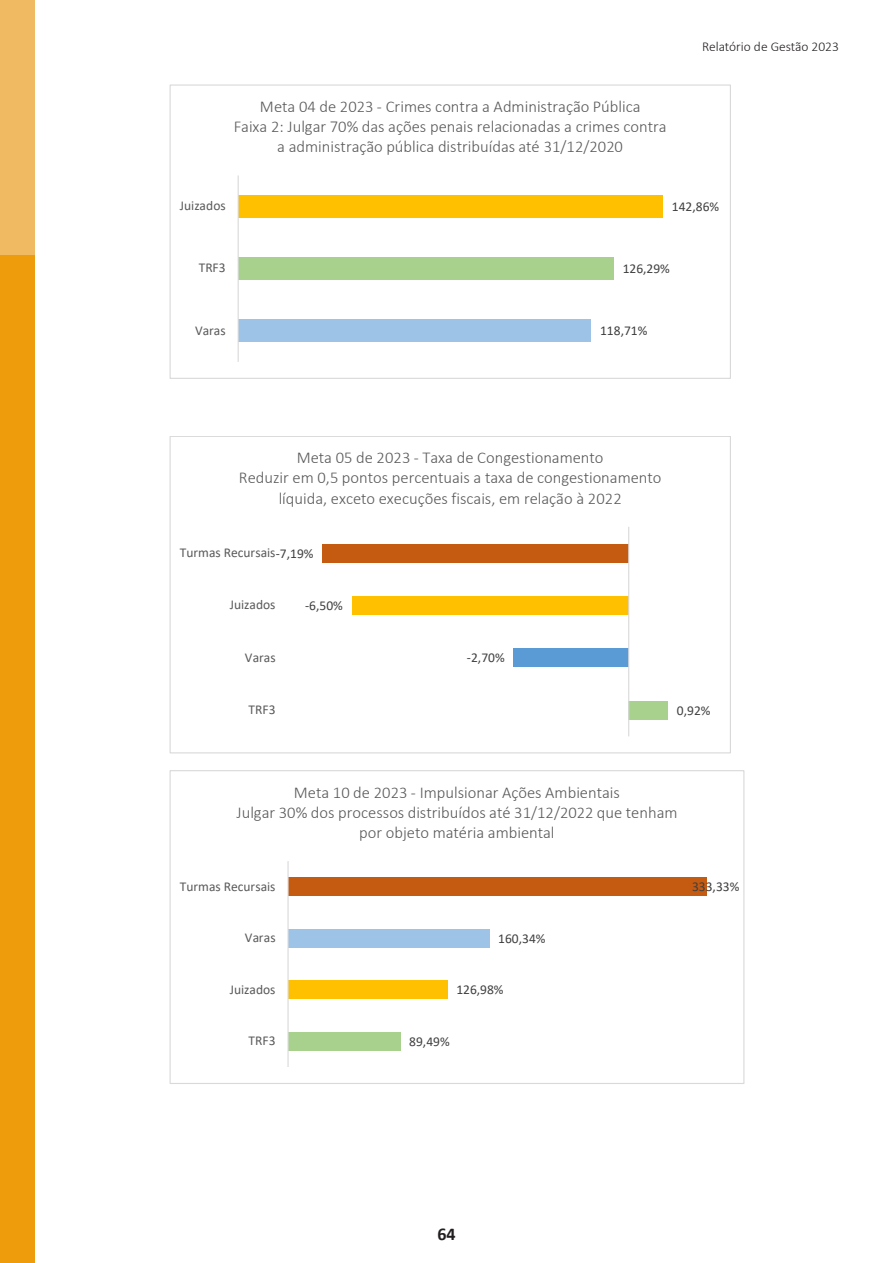
<style>
.page{position:relative;width:893px;height:1263px;background:#fff}
.page>*{position:absolute;margin:0;border:0;box-sizing:border-box;transform-origin:0 0}
.t1{font:700 18px "Calibri";color:#231f20}
.t2{font:300 16.5px/20.1px "Calibri";color:#595959;text-align:center}
.t3{font:13.5px "Calibri";color:#595959}
.t4{font:13.5px "Calibri";color:#404040}
.t5{font:300 13.5px "Calibri";color:#231f20}
.s1{color:#404040}
</style>
<div class="page">
<div style="left:0;top:0;width:34px;height:255px;background:#f0ba62"></div>
<div style="left:0;top:255px;width:34px;height:1008px;background:#ee9c0c"></div>
<div style="left:238px;top:320px;width:353px;height:22px;background:#9dc3e6"></div>
<div style="left:238px;top:258px;width:376px;height:22px;background:#a9d18e"></div>
<div style="left:238px;top:196px;width:425px;height:22px;background:#ffc000"></div>
<hr style="left:238px;top:175px;width:1px;height:187px;background:#d9d9d9">
<div style="left:170px;top:85px;width:561px;height:294px;border:1px solid #d9d9d9"></div>
<div style="left:629px;top:701px;width:39px;height:18px;background:#a9d18e"></div>
<div style="left:352px;top:596px;width:277px;height:19px;background:#ffc000"></div>
<div style="left:323px;top:544px;width:306px;height:18px;background:#c55a11"></div>
<div style="left:514px;top:648px;width:115px;height:19px;background:#5b9bd5"></div>
<hr style="left:628px;top:527px;width:1px;height:209px;background:#d9d9d9">
<div style="left:288px;top:1032px;width:112px;height:18px;background:#a9d18e"></div>
<div style="left:288px;top:981px;width:159px;height:18px;background:#ffc000"></div>
<div style="left:288px;top:929px;width:201px;height:18px;background:#9dc3e6"></div>
<div style="left:288px;top:878px;width:418px;height:18px;background:#c55a11"></div>
<hr style="left:287px;top:861px;width:2px;height:206px;background:#d9d9d9">
<p class="t5" style="left:702px;top:38px;width:138px">Relatório de Gestão 2023</p>
<p class="t2" style="left:234px;top:96px;width:434px">Meta 04 de 2023 - Crimes contra a Administração Pública<br>Faixa 2: Julgar 70% das ações penais relacionadas a crimes contra a administração pública distribuídas até 31/12/2020</p>
<p class="t3" style="left:180px;top:197px;width:47px">Juizados</p>
<p class="t4" style="left:672px;top:197px;width:49px">142,86%</p>
<p class="t3" style="left:199px;top:259px;width:28px">TRF3</p>
<p class="t4" style="left:623px;top:259px;width:49px">126,29%</p>
<p class="t3" style="left:195px;top:321px;width:32px">Varas</p>
<p class="t4" style="left:600px;top:321px;width:49px">118,71%</p>
<p class="t2" style="left:239px;top:448px;width:424px">Meta 05 de 2023 - Taxa de Congestionamento<br>Reduzir em 0,5 pontos percentuais a taxa de congestionamento líquida, exceto execuções fiscais, em relação à 2022</p>
<p class="t3" style="left:180px;top:543px;width:135px">Turmas Recursais<span class="s1">-7,19%</span></p>
<p class="t3" style="left:230px;top:595px;width:47px">Juizados</p>
<p class="t4" style="left:305px;top:596px;width:39px">-6,50%</p>
<p class="t3" style="left:245px;top:648px;width:32px">Varas</p>
<p class="t4" style="left:467px;top:648px;width:39px">-2,70%</p>
<p class="t3" style="left:249px;top:700px;width:28px">TRF3</p>
<p class="t4" style="left:677px;top:701px;width:35px">0,92%</p>
<p class="t2" style="left:236px;top:782px;width:442px">Meta 10 de 2023 - Impulsionar Ações Ambientais<br>Julgar 30% dos processos distribuídos até 31/12/2022 que tenham por objeto matéria ambiental</p>
<p class="t3" style="left:180px;top:877px;width:97px">Turmas Recursais</p>
<p class="t3" style="left:245px;top:928px;width:32px">Varas</p>
<p class="t4" style="left:498px;top:929px;width:49px">160,34%</p>
<p class="t3" style="left:230px;top:980px;width:47px">Juizados</p>
<p class="t4" style="left:456px;top:980px;width:49px">126,98%</p>
<p class="t3" style="left:249px;top:1031px;width:28px">TRF3</p>
<p class="t4" style="left:409px;top:1032px;width:42px">89,49%</p>
<p class="t4" style="left:692px;top:877px;width:49px">333,33%</p>
<p class="t1" style="left:437px;top:1221px;width:20px">64</p>
</div>
